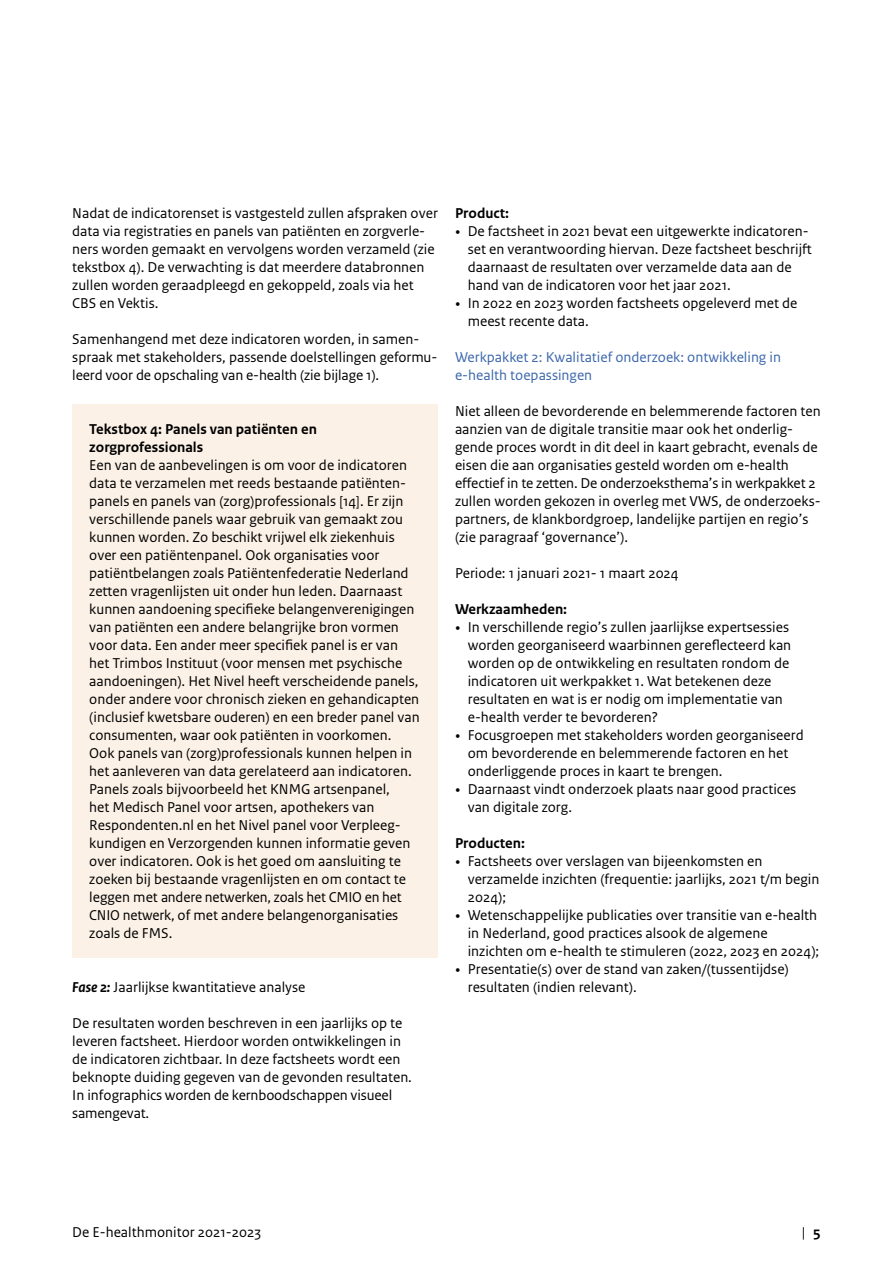
<style>
.page{position:relative;width:893px;height:1263px;background:#fff}
.page>*{position:absolute;margin:0;border:0;box-sizing:border-box;transform-origin:0 0}
.t1{font:15px/18px "Rijksoverheid Sans Text";color:#000}
.t2{font:700 15px/18px "Rijksoverheid Sans Text";color:#000}
.t3{font:15px/18px "Rijksoverheid Sans Text";color:#3c67ad}
.s1{font-weight:700;font-style:italic}
.s2{font-family:"Rijksoverheid Serif"}
.s3{font-weight:700}
</style>
<div class="page">
<div style="left:72px;top:405px;width:366px;height:67px;background:#fbf1e6"></div>
<div style="left:72px;top:441px;width:366px;height:319px;background:#fbf1e6"></div>
<div style="left:72px;top:729px;width:366px;height:85px;background:#fbf1e6"></div>
<div style="left:72px;top:783px;width:366px;height:175px;background:#fbf1e6"></div>
<p class="t1" style="left:72px;top:204px;width:367px">Nadat de indicatorenset is vastgesteld zullen afspraken over data via registraties en panels van patiënten en zorgverle&shy;ners worden gemaakt en vervolgens worden verzameld (zie tekstbox 4). De verwachting is dat meerdere databronnen zullen worden geraadpleegd en gekoppeld, zoals via het CBS en Vektis.</p>
<p class="t1" style="left:72px;top:330px;width:366px">Samenhangend met deze indicatoren worden, in samen&shy;spraak met stakeholders, passende doelstellingen geformu&shy;leerd voor de opschaling van e-health (zie bijlage 1).</p>
<p class="t2" style="left:89px;top:420px;width:229px">Tekstbox 4: Panels van patiënten en zorgprofessionals</p>
<p class="t1" style="left:89px;top:456px;width:332px">Een van de aanbevelingen is om voor de indicatoren data te verzamelen met reeds bestaande patiënten&shy;panels en panels van (zorg)professionals [14]. Er zijn verschillende panels waar gebruik van gemaakt zou kunnen worden. Zo beschikt vrijwel elk ziekenhuis over een patiëntenpanel. Ook organisaties voor patiëntbelangen zoals Patiëntenfederatie Nederland zetten vragenlijsten uit onder hun leden. Daarnaast kunnen aandoening specifieke belangenverenigingen van patiënten een andere belangrijke bron vormen voor data. Een ander meer specifiek panel is er van het Trimbos Instituut (voor mensen met psychische aandoeningen). Het Nivel heeft verscheidende panels, onder andere voor chronisch zieken en gehandicapten (inclusief kwetsbare ouderen) en een breder panel van consumenten, waar ook patiënten in voorkomen.<br>Ook panels van (zorg)professionals kunnen helpen in het aanleveren van data gerelateerd aan indicatoren.<br>Panels zoals bijvoorbeeld het KNMG artsenpanel,<br>het Medisch Panel voor artsen, apothekers van Respondenten.nl en het Nivel panel voor Verpleeg&shy;kundigen en Verzorgenden kunnen informatie geven over indicatoren. Ook is het goed om aansluiting te zoeken bij bestaande vragenlijsten en om contact te leggen met andere netwerken, zoals het CMIO en het CNIO netwerk, of met andere belangenorganisaties zoals de FMS.</p>
<p class="t1" style="left:72px;top:978px;width:235px"><span class="s1">Fase 2:</span> Jaarlijkse kwantitatieve analyse</p>
<p class="t1" style="left:72px;top:1014px;width:341px">De resultaten worden beschreven in een jaarlijks op te leveren factsheet. Hierdoor worden ontwikkelingen in de indicatoren zichtbaar. In deze factsheets wordt een beknopte duiding gegeven van de gevonden resultaten.<br>In infographics worden de kernboodschappen visueel samengevat.</p>
<p class="t2" style="left:455px;top:204px;width:56px">Product:</p>
<p class="t1" style="left:468px;top:222px;width:346px;text-indent:-13px"><span class="s2">•</span> De factsheet in 2021 bevat een uitgewerkte indicatoren&shy;set en verantwoording hiervan. Deze factsheet beschrijft daarnaast de resultaten over verzamelde data aan de hand van de indicatoren voor het jaar 2021.</p>
<p class="t1" style="left:468px;top:294px;width:331px;text-indent:-13px"><span class="s2">•</span> In 2022 en 2023 worden factsheets opgeleverd met de meest recente data.</p>
<p class="t3" style="left:455px;top:348px;width:327px">Werkpakket 2: Kwalitatief onderzoek: ontwikkeling in e-health toepassingen</p>
<p class="t1" style="left:455px;top:402px;width:367px">Niet alleen de bevorderende en belemmerende factoren ten aanzien van de digitale transitie maar ook het onderlig&shy;gende proces wordt in dit deel in kaart gebracht, evenals de eisen die aan organisaties gesteld worden om e-health effectief in te zetten. De onderzoeksthema’s in werkpakket 2 zullen worden gekozen in overleg met VWS, de onderzoeks&shy;partners, de klankbordgroep, landelijke partijen en regio’s (zie paragraaf ‘governance’).</p>
<p class="t1" style="left:455px;top:564px;width:225px">Periode: 1 januari 2021- 1 maart 2024</p>
<p class="t2" style="left:455px;top:600px;width:114px">Werkzaamheden:</p>
<p class="t1" style="left:468px;top:618px;width:325px;text-indent:-13px"><span class="s2">•</span> In verschillende regio’s zullen jaarlijkse expertsessies worden georganiseerd waarbinnen gereflecteerd kan worden op de ontwikkeling en resultaten rondom de indicatoren uit werkpakket 1. Wat betekenen deze resultaten en wat is er nodig om implementatie van e-health verder te bevorderen?</p>
<p class="t1" style="left:468px;top:726px;width:338px;text-indent:-13px"><span class="s2">•</span> Focusgroepen met stakeholders worden georganiseerd om bevorderende en belemmerende factoren en het onderliggende proces in kaart te brengen.</p>
<p class="t1" style="left:468px;top:780px;width:330px;text-indent:-13px"><span class="s2">•</span> Daarnaast vindt onderzoek plaats naar good practices van digitale zorg.</p>
<p class="t2" style="left:455px;top:834px;width:71px">Producten:</p>
<p class="t1" style="left:468px;top:852px;width:353px;text-indent:-13px"><span class="s2">•</span> Factsheets over verslagen van bijeenkomsten en verzamelde inzichten (frequentie: jaarlijks, 2021 t/m begin<br>2024);</p>
<p class="t1" style="left:468px;top:906px;width:353px;text-indent:-13px"><span class="s2">•</span> Wetenschappelijke publicaties over transitie van e-health in Nederland, good practices alsook de algemene inzichten om e-health te stimuleren (2022, 2023 en 2024);</p>
<p class="t1" style="left:468px;top:960px;width:323px;text-indent:-13px"><span class="s2">•</span> Presentatie(s) over de stand van zaken/(tussentijdse) resultaten (indien relevant).</p>
<p class="t1" style="left:72px;top:1223px;width:190px">De E-healthmonitor 2021-2023</p>
<p class="t1" style="left:802px;top:1223px;width:20px">| <span class="s3">5</span></p>
</div>
